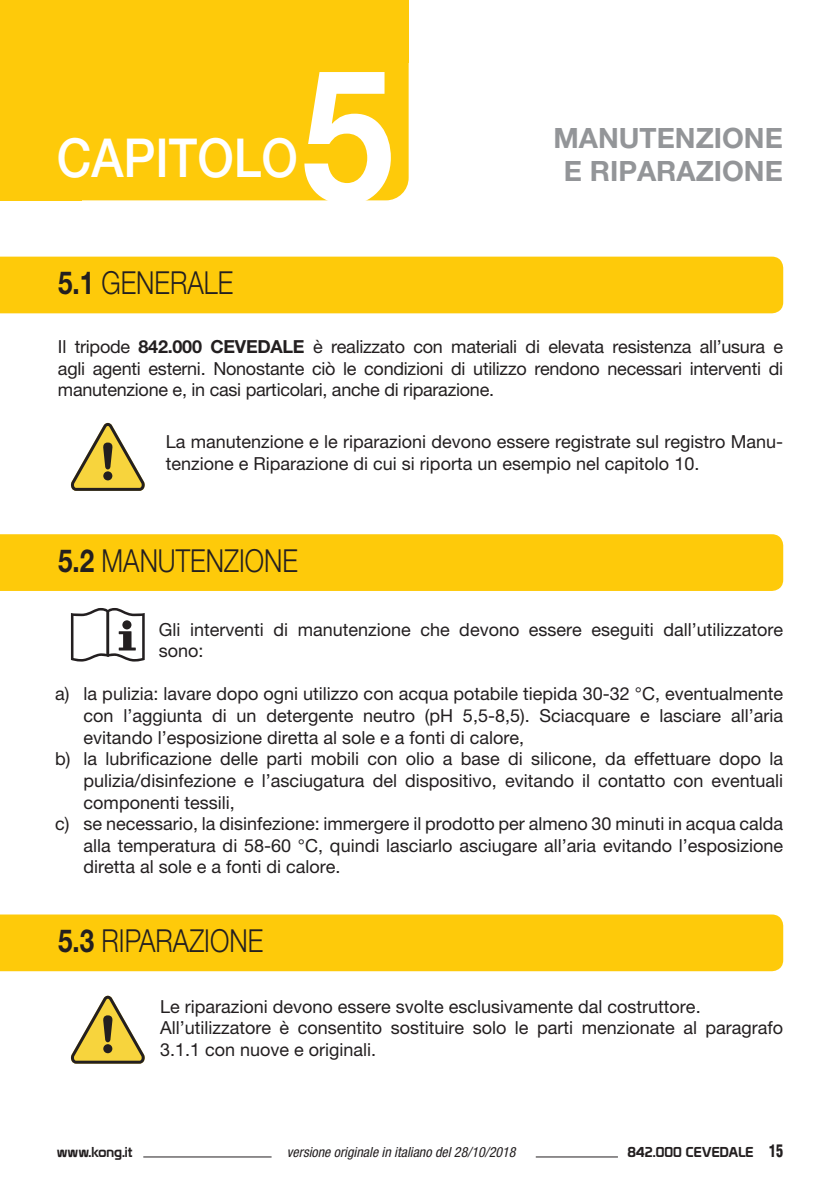
<style>
.page{position:relative;width:840px;height:1191px;background:#fff}
.page>*{position:absolute;margin:0;border:0;box-sizing:border-box;transform-origin:0 0}
.t1{font:700 186px "Helvetica Neue LT Pro";color:#fff;scale:.89 1}
.t2{font:500 53.8px "Helvetica Neue LT Pro";color:#fff;scale:.89 1}
.t3{font:300 31.8px "Helvetica Neue LT Pro";color:#231f20;scale:.82 1}
.t4{font:700 28px "Helvetica Neue LT Pro";color:#939598}
.testo{font:18px/21.6px "Helvetica Neue LT Pro";color:#231f20;text-align:justify}
.t5{font:italic condensed 14px "Helvetica Neue LT Pro";color:#231f20}
.t6{font:14px "Prototype";color:#231f20}
.s1{font-weight:700}
.s2{font-family:"Helvetica LT Std";font-weight:900;font-stretch:condensed;font-size:17px}
</style>
<div class="page">
<hr style="left:535px;top:1156px;width:82px;height:1px;background:#231f20">
<hr style="left:143px;top:1156px;width:128px;height:1px;background:#231f20">
<div style="left:81px;top:62px;width:327px;height:138px;background:#feca0a"></div>
<div style="left:0;top:0;width:81px;height:200px;background:#feca0a"></div>
<div style="left:0;top:0;width:408px;height:62px;background:#feca0a"></div>
<div style="left:0;top:257px;width:782px;height:56px;background:#feca0a"></div>
<div style="left:0;top:534px;width:782px;height:57px;background:#feca0a"></div>
<div style="left:0;top:914px;width:782px;height:57px;background:#feca0a"></div>
<svg style="left:71px;top:608px;width:74px;height:53px"></svg>
<div style="left:122px;top:620px;width:9px;height:9px;background:#231f20;border-radius:50%"></div>
<svg style="left:71px;top:995px;width:74px;height:68px"></svg>
<svg style="left:71px;top:423px;width:74px;height:68px"></svg>
<p class="t2" style="left:57px;top:126px;width:272px">CAPITOLO</p>
<p class="t1" style="left:301px;top:21px;width:105px">5</p>
<p class="t3" style="left:58px;top:264px;width:215px"><span class="s1">5.1</span> GENERALE</p>
<p class="t4" style="left:553px;top:121px;width:231px">MANUTENZIONE</p>
<p class="t4" style="left:563px;top:154px;width:220px">E RIPARAZIONE</p>
<p class="testo" style="left:58px;top:336px;width:726px">Il tripode <span class="s1">842.000 CEVEDALE</span> è realizzato con materiali di elevata resistenza all’usura e agli agenti esterni. Nonostante ciò le condizioni di utilizzo rendono necessari interventi di manutenzione e, in casi particolari, anche di riparazione.</p>
<p class="testo" style="left:166px;top:431px;width:618px">La manutenzione e le riparazioni devono essere registrate sul registro Manu&shy;tenzione e Riparazione di cui si riporta un esempio nel capitolo 10.</p>
<p class="t3" style="left:58px;top:541px;width:293px"><span class="s1">5.2</span> MANUTENZIONE</p>
<p class="testo" style="left:159px;top:618px;width:625px">Gli interventi di manutenzione che devono essere eseguiti dall’utilizzatore sono:</p>
<p class="testo" style="left:84px;top:683px;width:700px;text-indent:-28px">a) la pulizia: lavare dopo ogni utilizzo con acqua potabile tiepida 30-32 °C, eventualmente con l’aggiunta di un detergente neutro (pH 5,5-8,5). Sciacquare e lasciare all’aria evitando l’esposizione diretta al sole e a fonti di calore,</p>
<p class="testo" style="left:84px;top:748px;width:700px;text-indent:-28px">b) la lubrificazione delle parti mobili con olio a base di silicone, da effettuare dopo la pulizia/disinfezione e l’asciugatura del dispositivo, evitando il contatto con eventuali componenti tessili,</p>
<p class="testo" style="left:84px;top:812px;width:700px;text-indent:-28px">c) se necessario, la disinfezione: immergere il prodotto per almeno 30 minuti in acqua calda alla temperatura di 58-60 °C, quindi lasciarlo asciugare all’aria evitando l’esposizione diretta al sole e a fonti di calore.</p>
<p class="t3" style="left:58px;top:921px;width:251px"><span class="s1">5.3</span> RIPARAZIONE</p>
<p class="testo" style="left:160px;top:995px;width:542px">Le riparazioni devono essere svolte esclusivamente dal costruttore.</p>
<p class="testo" style="left:160px;top:1017px;width:624px">All’utilizzatore è consentito sostituire solo le parti menzionate al paragrafo<br>3.1.1 con nuove e originali.</p>
<p class="t6" style="left:57px;top:1143px;width:77px">www.kong.it</p>
<p class="t5" style="left:287px;top:1143px;width:230px">versione originale in italiano del 28/10/2018</p>
<p class="t6" style="left:627px;top:1143px;width:157px">842.000 CEVEDALE <span class="s2">15</span></p>
</div>
